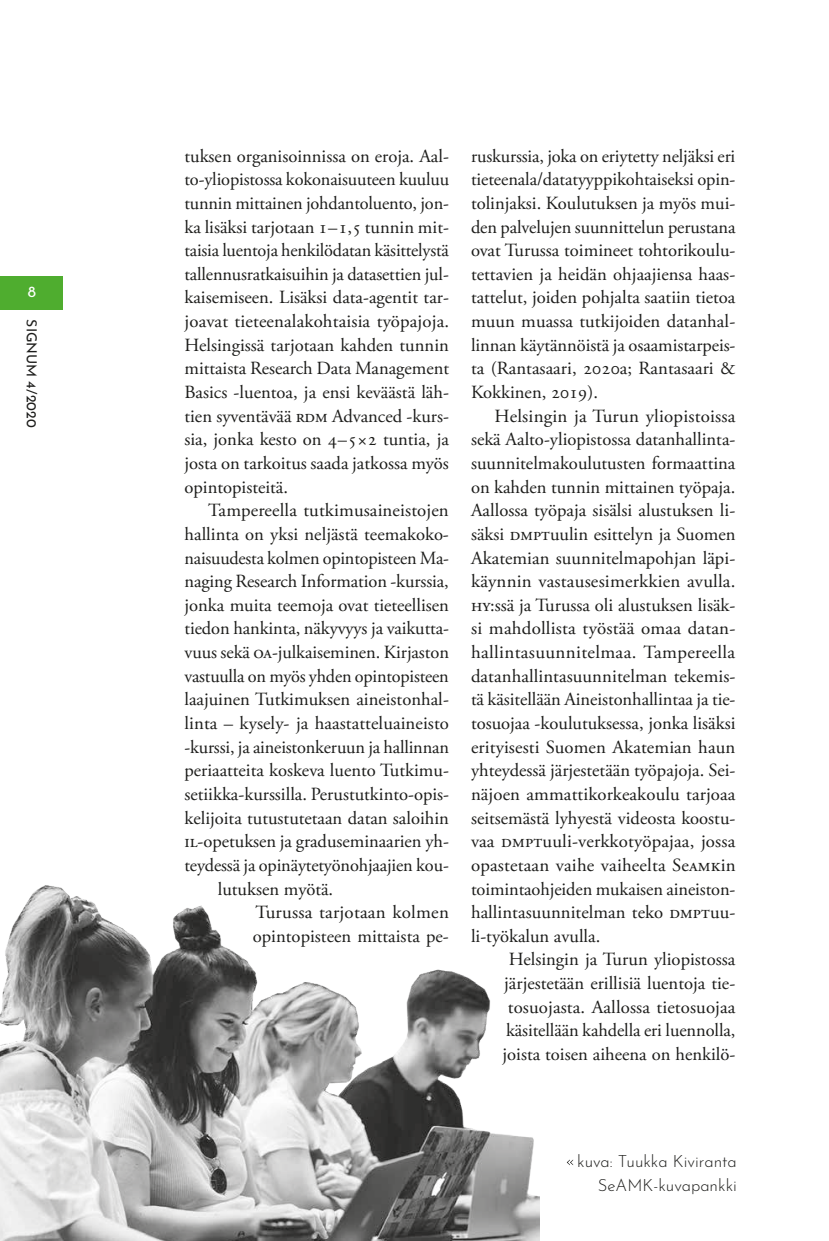
<style>
.page{position:relative;width:829px;height:1241px;background:#fff}
.page>*{position:absolute;margin:0;border:0;box-sizing:border-box;transform-origin:0 0}
.t1{font:18.55px/23.6px "Adobe Garamond Pro";letter-spacing:-.005em;color:#1d1d1b;text-align:justify}
.t2{font:300 16.62px/23.6px "Josefin Sans";color:#1d1d1b;text-align:right}
.t3{font:15.75px "Josefin Sans";color:#fff}
.t4{font:14px "Josefin Sans";color:#1d1d1b}
</style>
<div class="page">
<div style="left:0;top:276px;width:63px;height:33px;background:#4fad2f"></div>
<img style="left:0;top:885px;width:539px;height:355px">
<svg style="left:566px;top:1159px;width:7px;height:5px"></svg>
<p class="t3" style="left:28px;top:278px;width:10px">8</p>
<p class="t4" style="left:43px;top:319px;width:109px;rotate:90deg">SIGNUM 4/2020</p>
<p class="t1" style="left:184px;top:144px;width:266px">tuksen organisoinnissa on eroja. Aal&shy;to-yliopistossa kokonaisuuteen kuuluu tunnin mittainen johdantoluento, jon&shy;ka lisäksi tarjotaan 1–1,5 tunnin mit&shy;taisia luentoja henkilödatan käsittelystä tallennusratkaisuihin ja datasettien jul&shy;kaisemiseen. Lisäksi data-agentit tar&shy;joavat tieteenalakohtaisia työpajoja.<br>Helsingissä tarjotaan kahden tunnin mittaista Research Data Management Basics -luentoa, ja ensi keväästä läh&shy;tien syventävää rdm Advanced -kurs&shy;sia, jonka kesto on 4–5×2 tuntia, ja josta on tarkoitus saada jatkossa myös opintopisteitä.</p>
<p class="t1" style="left:208px;top:499px;width:242px">Tampereella tutkimusaineistojen</p>
<p class="t1" style="left:184px;top:522px;width:266px">hallinta on yksi neljästä teemakoko-</p>
<p class="t1" style="left:184px;top:546px;width:266px">naisuudesta kolmen opintopisteen Ma-</p>
<p class="t1" style="left:184px;top:570px;width:266px">naging Research Information -kurssia,</p>
<p class="t1" style="left:184px;top:593px;width:266px">jonka muita teemoja ovat tieteellisen</p>
<p class="t1" style="left:184px;top:617px;width:266px">tiedon hankinta, näkyvyys ja vaikutta-</p>
<p class="t1" style="left:184px;top:641px;width:266px">vuus sekä oa-julkaiseminen. Kirjaston</p>
<p class="t1" style="left:184px;top:664px;width:266px">vastuulla on myös yhden opintopisteen</p>
<p class="t1" style="left:184px;top:688px;width:266px">laajuinen Tutkimuksen aineistonhal-</p>
<p class="t1" style="left:184px;top:711px;width:266px">linta – kysely- ja haastatteluaineisto</p>
<p class="t1" style="left:184px;top:735px;width:266px">-kurssi, ja aineistonkeruun ja hallinnan</p>
<p class="t1" style="left:184px;top:759px;width:266px">periaatteita koskeva luento Tutkimu-</p>
<p class="t1" style="left:184px;top:782px;width:266px">setiikka-kurssilla. Perustutkinto-opis-</p>
<p class="t1" style="left:184px;top:806px;width:266px">kelijoita tutustutetaan datan saloihin</p>
<p class="t1" style="left:184px;top:830px;width:266px">il-opetuksen ja graduseminaarien yh-</p>
<p class="t1" style="left:184px;top:853px;width:266px">teydessä ja opinäytetyönohjaajien kou-</p>
<p class="t1" style="left:218px;top:877px;width:117px">lutuksen myötä.</p>
<p class="t1" style="left:255px;top:900px;width:195px">Turussa tarjotaan kolmen</p>
<p class="t1" style="left:253px;top:924px;width:198px">opintopisteen mittaista pe-</p>
<p class="t1" style="left:471px;top:144px;width:266px">ruskurssia, joka on eriytetty neljäksi eri tieteenala/datatyyppikohtaiseksi opin&shy;tolinjaksi. Koulutuksen ja myös mui&shy;den palvelujen suunnittelun perustana ovat Turussa toimineet tohtorikoulu&shy;tettavien ja heidän ohjaajiensa haas&shy;tattelut, joiden pohjalta saatiin tietoa muun muassa tutkijoiden datanhal&shy;linnan käytännöistä ja osaamistarpeis&shy;ta (Rantasaari, 2020a; Rantasaari &amp; Kokkinen, 2019).</p>
<p class="t1" style="left:471px;top:404px;width:266px;text-indent:24px">Helsingin ja Turun yliopistoissa sekä Aalto-yliopistossa datanhallinta&shy;suunnitelmakoulutusten formaattina on kahden tunnin mittainen työpaja.<br>Aallossa työpaja sisälsi alustuksen li&shy;säksi dmptuulin esittelyn ja Suomen Akatemian suunnitelmapohjan läpi&shy;käynnin vastausesimerkkien avulla. hy:ssä ja Turussa oli alustuksen lisäk&shy;si mahdollista työstää omaa datan&shy;hallintasuunnitelmaa. Tampereella datanhallintasuunnitelman tekemis&shy;tä käsitellään Aineistonhallintaa ja tie&shy;tosuojaa -koulutuksessa, jonka lisäksi erityisesti Suomen Akatemian haun yhteydessä järjestetään työpajoja. Sei&shy;näjoen ammattikorkeakoulu tarjoaa seitsemästä lyhyestä videosta koostu&shy;vaa dmptuuli-verkkotyöpajaa, jossa opastetaan vaihe vaiheelta Seamkin toimintaohjeiden mukaisen aineiston&shy;hallintasuunnitelman teko dmptuu&shy;li-työkalun avulla.</p>
<p class="t1" style="left:502px;top:948px;width:234px;text-align:center">Helsingin ja Turun yliopistossa järjestetään erillisiä luentoja tie&shy;tosuojasta. Aallossa tietosuojaa käsitellään kahdella eri luennolla, joista toisen aiheena on henkilö-</p>
<p class="t2" style="left:577px;top:1147px;width:161px">kuva: Tuukka Kiviranta<br>SeAMK-kuvapankki</p>
</div>
